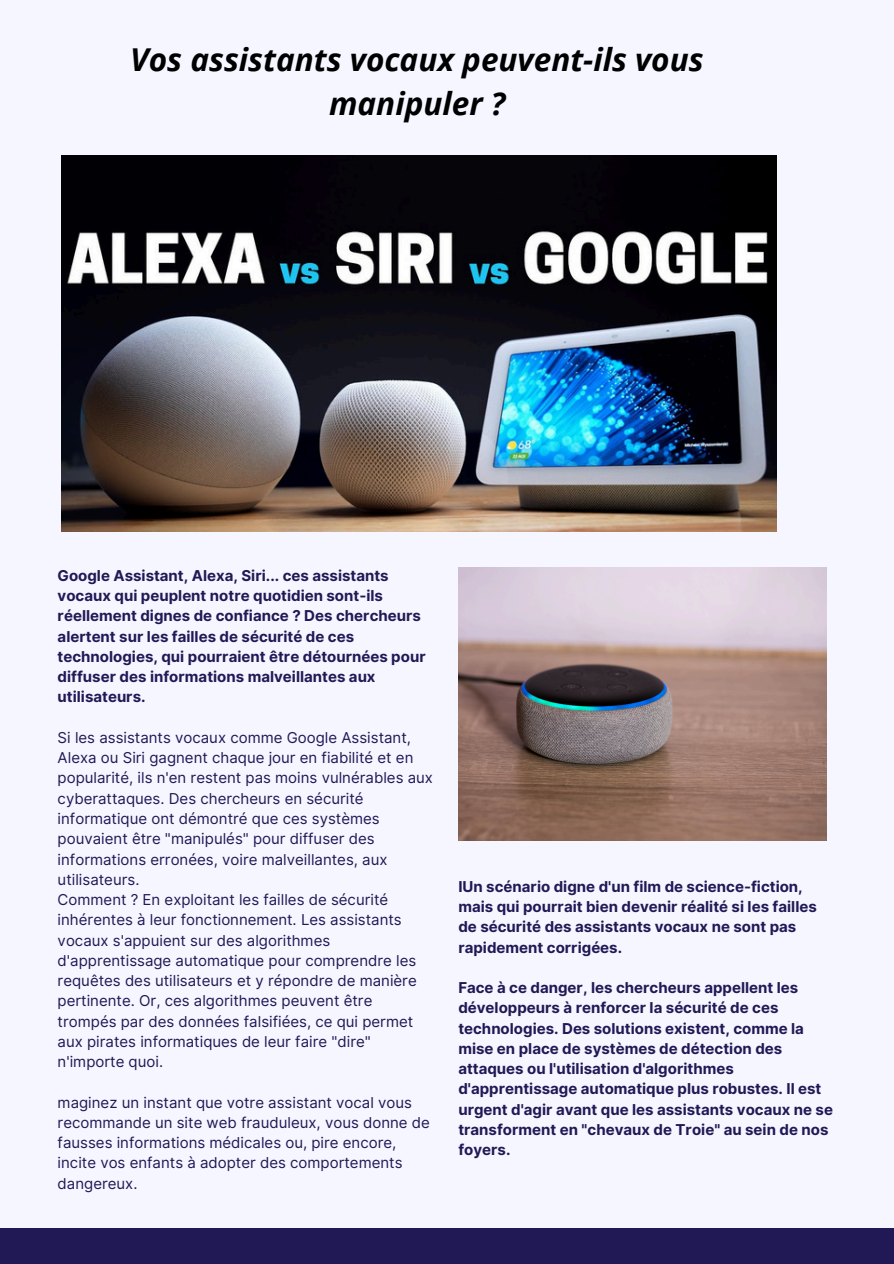
<style>
.page{position:relative;width:894px;height:1264px;background:#fff}
.page>*{position:absolute;margin:0;border:0;box-sizing:border-box;transform-origin:0 0}
.t1{font:italic 700 31.5px/43.8px "Open Sans";color:#000;text-align:center}
.t2{font:15px/20.2px "Inter";color:#201955}
.t3{font:700 15px/20.2px "Inter";color:#201955}
</style>
<div class="page">
<div style="left:0;top:0;width:893px;height:1263px;background:#f5f6ff"></div>
<img style="left:62px;top:156px;width:714px;height:376px">
<img style="left:458px;top:567px;width:368px;height:273px">
<div style="left:0;top:1228px;width:893px;height:35px;background:#201955"></div>
<h2 class="t1" style="left:130px;top:37px;width:574px">Vos assistants vocaux peuvent-ils vous manipuler ?</h2>
<h1 class="t3" style="left:58px;top:565px;width:369px">Google Assistant, Alexa, Siri... ces assistants vocaux qui peuplent notre quotidien sont-ils réellement dignes de confiance ? Des chercheurs alertent sur les failles de sécurité de ces technologies, qui pourraient être détournées pour diffuser des informations malveillantes aux utilisateurs.</h1>
<h2 class="t2" style="left:58px;top:727px;width:377px">Si les assistants vocaux comme Google Assistant, Alexa ou Siri gagnent chaque jour en fiabilité et en popularité, ils n'en restent pas moins vulnérables aux cyberattaques. Des chercheurs en sécurité informatique ont démontré que ces systèmes pouvaient être "manipulés" pour diffuser des informations erronées, voire malveillantes, aux utilisateurs.</h2>
<p class="t2" style="left:58px;top:889px;width:360px">Comment ? En exploitant les failles de sécurité inhérentes à leur fonctionnement. Les assistants vocaux s'appuient sur des algorithmes d'apprentissage automatique pour comprendre les requêtes des utilisateurs et y répondre de manière pertinente. Or, ces algorithmes peuvent être trompés par des données falsifiées, ce qui permet aux pirates informatiques de leur faire "dire" n'importe quoi.</p>
<p class="t2" style="left:58px;top:1092px;width:374px">maginez un instant que votre assistant vocal vous recommande un site web frauduleux, vous donne de fausses informations médicales ou, pire encore, incite vos enfants à adopter des comportements dangereux.</p>
<p class="t3" style="left:458px;top:876px;width:360px">IUn scénario digne d'un film de science-fiction, mais qui pourrait bien devenir réalité si les failles de sécurité des assistants vocaux ne sont pas rapidement corrigées.</p>
<h2 class="t3" style="left:458px;top:977px;width:376px">Face à ce danger, les chercheurs appellent les développeurs à renforcer la sécurité de ces technologies. Des solutions existent, comme la mise en place de systèmes de détection des attaques ou l'utilisation d'algorithmes d'apprentissage automatique plus robustes. Il est urgent d'agir avant que les assistants vocaux ne se transforment en "chevaux de Troie" au sein de nos foyers.</h2>
</div>
